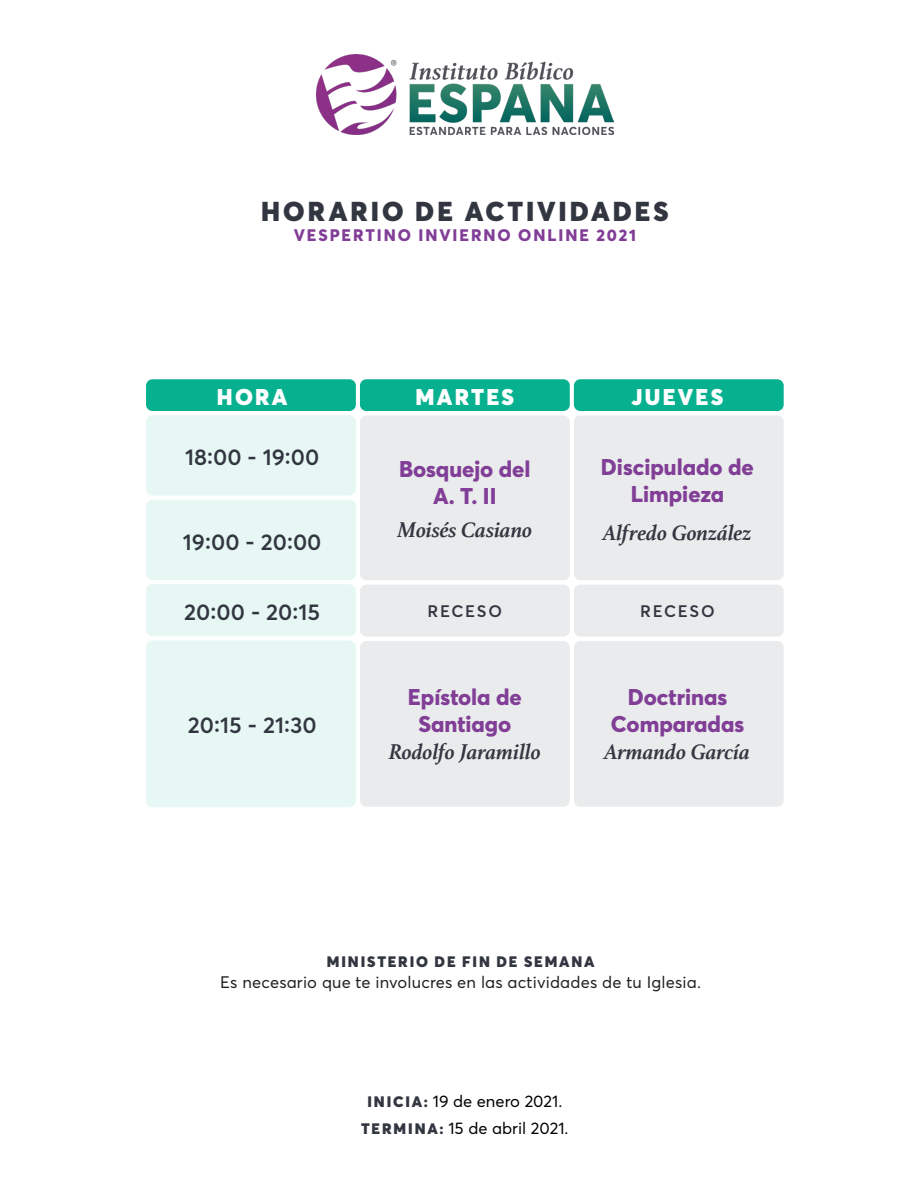
<style>
.page{position:relative;width:918px;height:1188px;background:#fff}
.page>*{position:absolute;margin:0;border:0;box-sizing:border-box;transform-origin:0 0}
.t1{font:900 27px "Averta";letter-spacing:.11em;color:#323640}
.t2{font:800 22.5px/27px "Averta";color:#813e97;text-align:center}
.t3{font:italic 700 22.5px "Athelas";color:#323640}
.t4{font:600 22.5px "Averta";color:#323640}
.t5{font:900 22.5px "Averta";letter-spacing:.1em;color:#fff}
.t6{font:16.5px "Averta";letter-spacing:.01em;color:#231f20}
.t7{font:16.5px "Averta";color:#000001}
.t8{font:800 16.5px "Averta";letter-spacing:.12em;color:#813e97}
.t9{font:600 16.5px "Averta";letter-spacing:.105em;color:#323640}
.t10{font:900 15px "Averta";letter-spacing:.125em;color:#323640}
.s1{font-weight:900;font-size:15px;color:#323640}
</style>
<div class="page">
<img style="left:317px;top:54px;width:296px;height:80px">
<div style="left:146px;top:379px;width:210px;height:32px;background:#07b18f;border-radius:6px"></div>
<div style="left:360px;top:379px;width:210px;height:32px;background:#07b18f;border-radius:6px"></div>
<div style="left:574px;top:379px;width:210px;height:32px;background:#07b18f;border-radius:6px"></div>
<div style="left:146px;top:415px;width:210px;height:80px;background:#e6f7f4;border-radius:6px"></div>
<div style="left:146px;top:500px;width:210px;height:80px;background:#e6f7f4;border-radius:6px"></div>
<div style="left:146px;top:584px;width:210px;height:52px;background:#e6f7f4;border-radius:6px"></div>
<div style="left:146px;top:640px;width:210px;height:167px;background:#e6f7f4;border-radius:6px"></div>
<div style="left:360px;top:415px;width:210px;height:165px;background:#eaebec;border-radius:6px"></div>
<div style="left:574px;top:415px;width:210px;height:165px;background:#eaebec;border-radius:6px"></div>
<div style="left:360px;top:585px;width:210px;height:52px;background:#eaebec;border-radius:6px"></div>
<div style="left:574px;top:585px;width:210px;height:52px;background:#eaebec;border-radius:6px"></div>
<div style="left:360px;top:641px;width:210px;height:166px;background:#eaebec;border-radius:6px"></div>
<div style="left:574px;top:641px;width:210px;height:166px;background:#eaebec;border-radius:6px"></div>
<p class="t1" style="left:261px;top:194px;width:409px">HORARIO DE ACTIVIDADES</p>
<p class="t8" style="left:294px;top:224px;width:344px">VESPERTINO INVIERNO ONLINE 2021</p>
<p class="t5" style="left:217px;top:383px;width:72px">HORA</p>
<p class="t5" style="left:416px;top:383px;width:100px">MARTES</p>
<p class="t5" style="left:632px;top:383px;width:93px">JUEVES</p>
<p class="t4" style="left:185px;top:443px;width:136px">18:00 - 19:00</p>
<p class="t4" style="left:183px;top:528px;width:140px">19:00 - 20:00</p>
<p class="t2" style="left:399px;top:456px;width:133px">Bosquejo del</p>
<p class="t2" style="left:433px;top:483px;width:65px">A. T. II</p>
<p class="t3" style="left:397px;top:512px;width:137px">Moisés Casiano</p>
<p class="t2" style="left:601px;top:453px;width:154px">Discipulado de<br>Limpieza</p>
<p class="t3" style="left:603px;top:514px;width:150px">Alfredo González</p>
<p class="t4" style="left:184px;top:598px;width:137px">20:00 - 20:15</p>
<p class="t9" style="left:428px;top:601px;width:76px">RECESO</p>
<p class="t9" style="left:640px;top:601px;width:76px">RECESO</p>
<p class="t4" style="left:188px;top:710px;width:130px">20:15 - 21:30</p>
<p class="t2" style="left:408px;top:684px;width:115px">Epístola de<br>Santiago</p>
<p class="t3" style="left:389px;top:734px;width:154px">Rodolfo Jaramillo</p>
<p class="t2" style="left:611px;top:684px;width:135px">Doctrinas<br>Comparadas</p>
<p class="t3" style="left:605px;top:734px;width:147px">Armando García</p>
<p class="t10" style="left:327px;top:952px;width:269px">MINISTERIO DE FIN DE SEMANA</p>
<p class="t6" style="left:220px;top:972px;width:482px">Es necesario que te involucres en las actividades de tu Iglesia.</p>
<p class="t7" style="left:367px;top:1091px;width:196px"><span class="s1">INICIA:</span> 19 de enero 2021.</p>
<p class="t7" style="left:361px;top:1118px;width:209px"><span class="s1">TERMINA:</span> 15 de abril 2021.</p>
</div>
